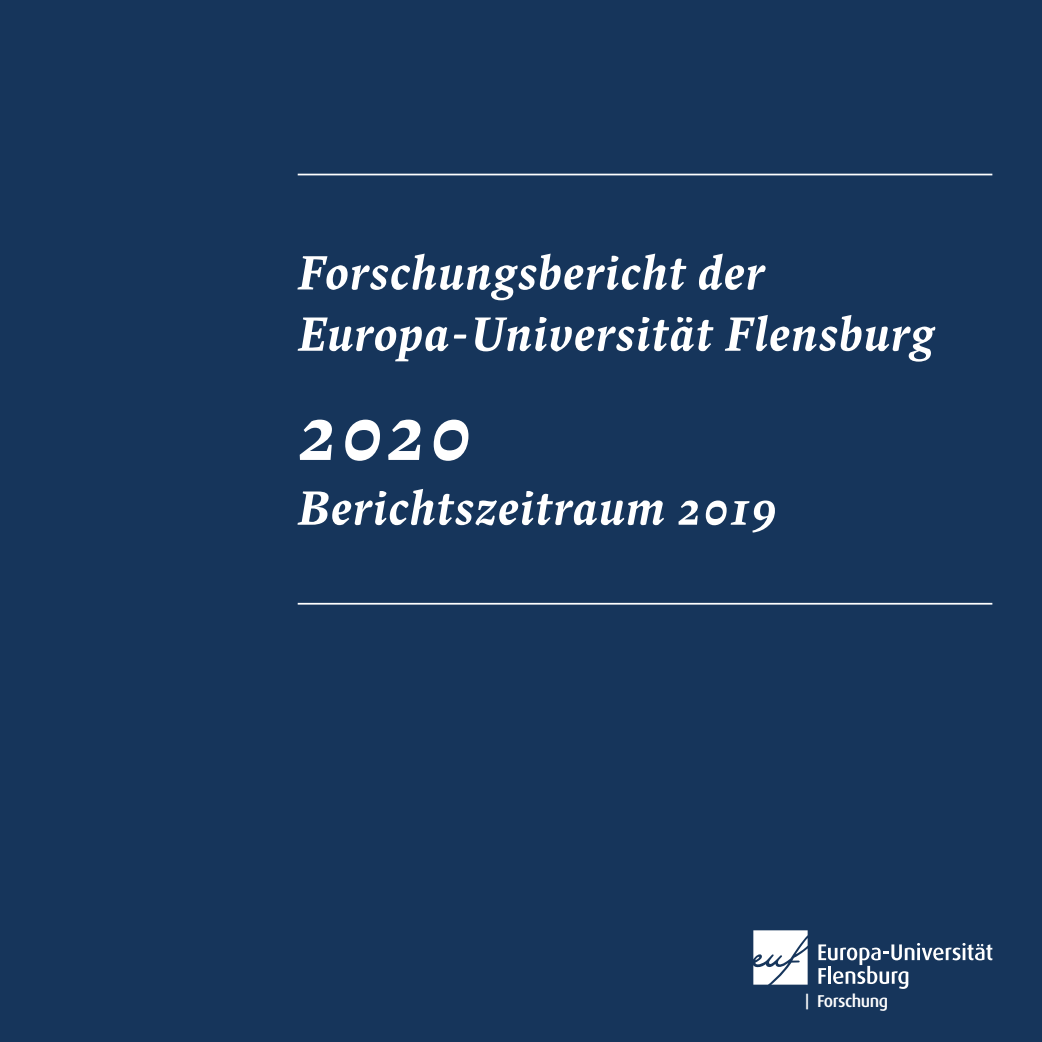
<style>
.page{position:relative;width:1042px;height:1042px;background:#16355b}
.page>*{position:absolute;margin:0;border:0;box-sizing:border-box;transform-origin:0 0}
.t1{font:italic 500 87.5px "Spinoza Pro";color:#fff}
.t2{font:italic 500 52.5px/61.2px "Spinoza Pro";letter-spacing:.02em;color:#fff}
.t3{font:500 17.15px "Dax Pro";letter-spacing:-.03em;color:#fff}
.s1{font-size:15.58px}
</style>
<div class="page">
<hr style="left:298px;top:174px;width:694px;height:1px;background:#fff">
<hr style="left:298px;top:603px;width:694px;height:1px;background:#fff">
<svg style="left:818px;top:943px;width:174px;height:46px"></svg>
<svg style="left:753px;top:930px;width:54px;height:54px;background:#dfe3e8"></svg>
<p class="t2" style="left:298px;top:242px;width:638px">Forschungsbericht der<br>Europa-Universität Flensburg</p>
<h1 class="t1" style="left:298px;top:383px;width:177px">2020</h1>
<p class="t2" style="left:298px;top:478px;width:481px">Berichtszeitraum 2019</p>
<p class="t3" style="left:805px;top:990px;width:85px"><span class="s1">|</span> Forschung</p>
</div>
